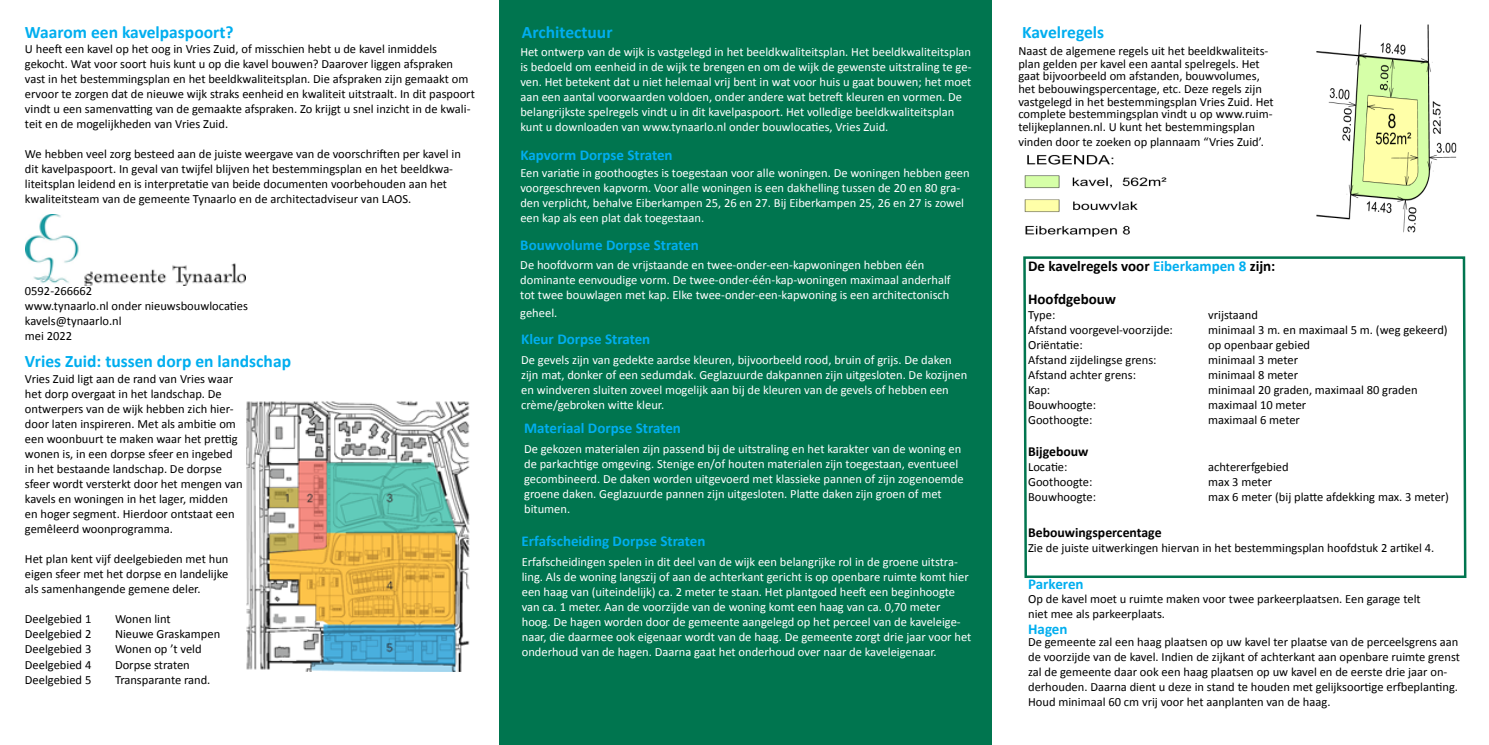
<style>
.page{position:relative;width:1489px;height:745px;background:#fff}
.page>*{position:absolute;margin:0;border:0;box-sizing:border-box;transform-origin:0 0}
.t1{font:700 17.5px "Calibri";color:#00aeef}
.t2{font:700 15px "Calibri";color:#00aeef}
.t3{font:700 15px/33px "Calibri";color:#000}
.t4{font:700 13.75px "Calibri";color:#000}
.t5{font:12.5px/15px "Calibri";color:#000}
.t6{font:12.5px/15px "Calibri";color:#fff}
.s1{color:#00aeef}
</style>
<div class="page">
<div style="left:500px;top:0;width:492px;height:744px;background:#00754f"></div>
<svg style="left:1023px;top:256px;width:444px;height:322px"></svg>
<img style="left:1024px;top:155px;width:143px;height:82px">
<img style="left:1316px;top:25px;width:140px;height:208px">
<img style="left:246px;top:401px;width:224px;height:270px">
<img style="left:26px;top:214px;width:219px;height:71px">
<h1 class="t1" style="left:25px;top:21px;width:210px">Waarom een kavelpaspoort?</h1>
<p class="t5" style="left:25px;top:41px;width:451px">U heeft een kavel op het oog in Vries Zuid, of misschien hebt u de kavel inmiddels gekocht. Wat voor soort huis kunt u op die kavel bouwen? Daarover liggen afspraken vast in het bestemmingsplan en het beeldkwaliteitsplan. Die afspraken zijn gemaakt om ervoor te zorgen dat de nieuwe wijk straks eenheid en kwaliteit uitstraalt. In dit paspoort vindt u een samenvatting van de gemaakte afspraken. Zo krijgt u snel inzicht in de kwali&shy;teit en de mogelijkheden van Vries Zuid.</p>
<p class="t5" style="left:25px;top:146px;width:437px">We hebben veel zorg besteed aan de juiste weergave van de voorschriften per kavel in dit kavelpaspoort. In geval van twijfel blijven het bestemmingsplan en het beeldkwa&shy;liteitsplan leidend en is interpretatie van beide documenten voorbehouden aan het kwaliteitsteam van de gemeente Tynaarlo en de architectadviseur van LAOS.</p>
<p class="t5" style="left:25px;top:283px;width:224px">0592-266662<br>www.tynaarlo.nl onder nieuwsbouwlocaties kavels@tynaarlo.nl<br>mei 2022</p>
<p class="t5" style="left:25px;top:371px;width:219px">Vries Zuid ligt aan de rand van Vries waar het dorp overgaat in het landschap. De ontwerpers van de wijk hebben zich hier&shy;door laten inspireren. Met als ambitie om een woonbuurt te maken waar het prettig wonen is, in een dorpse sfeer en ingebed in het bestaande landschap. De dorpse sfeer wordt versterkt door het mengen van kavels en woningen in het lager, midden en hoger segment. Hierdoor ontstaat een gemêleerd woonprogramma.</p>
<p class="t5" style="left:25px;top:551px;width:205px;text-align:justify">Het plan kent vijf deelgebieden met hun eigen sfeer met het dorpse en landelijke als samenhangende gemene deler.</p>
<p class="t5" style="left:25px;top:611px;width:68px">Deelgebied 1</p>
<p class="t5" style="left:115px;top:611px;width:57px">Wonen lint</p>
<p class="t5" style="left:25px;top:626px;width:68px">Deelgebied 2</p>
<p class="t5" style="left:115px;top:626px;width:107px">Nieuwe Graskampen</p>
<p class="t5" style="left:25px;top:641px;width:68px">Deelgebied 3</p>
<p class="t5" style="left:115px;top:641px;width:88px">Wonen op ’t veld</p>
<p class="t5" style="left:25px;top:656px;width:68px">Deelgebied 4</p>
<p class="t5" style="left:115px;top:656px;width:76px">Dorpse straten</p>
<p class="t5" style="left:25px;top:671px;width:68px">Deelgebied 5</p>
<p class="t5" style="left:115px;top:671px;width:97px">Transparante rand.</p>
<h1 class="t1" style="left:25px;top:350px;width:267px">Vries Zuid: tussen dorp en landschap</h1>
<h1 class="t1" style="left:522px;top:21px;width:92px">Architectuur</h1>
<h1 class="t1" style="left:1022px;top:21px;width:83px">Kavelregels</h1>
<p class="t5" style="left:1018px;top:45px;width:257px;line-height:12.5px">Naast de algemene regels uit het beeldkwaliteits&shy;plan gelden per kavel een aantal spelregels. Het gaat bijvoorbeeld om afstanden, bouwvolumes, het bebouwingspercentage, etc. Deze regels zijn vastgelegd in het bestemmingsplan Vries Zuid. Het complete bestemmingsplan vindt u op www.ruim&shy;telijkeplannen.nl. U kunt het bestemmingsplan</p>
<p class="t5" style="left:1018px;top:134px;width:247px">vinden door te zoeken op plannaam “Vries Zuid’.</p>
<p class="t6" style="left:520px;top:44px;width:452px">Het ontwerp van de wijk is vastgelegd in het beeldkwaliteitsplan. Het beeldkwaliteitsplan is bedoeld om eenheid in de wijk te brengen en om de wijk de gewenste uitstraling te ge&shy;ven. Het betekent dat u niet helemaal vrij bent in wat voor huis u gaat bouwen; het moet aan een aantal voorwaarden voldoen, onder andere wat betreft kleuren en vormen. De belangrijkste spelregels vindt u in dit kavelpaspoort. Het volledige beeldkwaliteitsplan kunt u downloaden van www.tynaarlo.nl onder bouwlocaties, Vries Zuid.</p>
<p class="t2" style="left:520px;top:146px;width:154px">Kapvorm Dorpse Straten</p>
<p class="t6" style="left:520px;top:165px;width:451px">Een variatie in goothoogtes is toegestaan voor alle woningen. De woningen hebben geen voorgeschreven kapvorm. Voor alle woningen is een dakhelling tussen de 20 en 80 gra&shy;den verplicht, behalve Eiberkampen 25, 26 en 27. Bij Eiberkampen 25, 26 en 27 is zowel een kap als een plat dak toegestaan.</p>
<p class="t2" style="left:520px;top:235px;width:180px">Bouwvolume Dorpse Straten</p>
<p class="t6" style="left:520px;top:257px;width:432px">De hoofdvorm van de vrijstaande en twee-onder-een-kapwoningen hebben één dominante eenvoudige vorm. De twee-onder-één-kap-woningen maximaal anderhalf tot twee bouwlagen met kap. Elke twee-onder-een-kapwoning is een architectonisch</p>
<p class="t6" style="left:520px;top:305px;width:39px">geheel.</p>
<p class="t6" style="left:521px;top:352px;width:447px">De gevels zijn van gedekte aardse kleuren, bijvoorbeeld rood, bruin of grijs. De daken zijn mat, donker of een sedumdak. Geglazuurde dakpannen zijn uitgesloten. De kozijnen en windveren sluiten zoveel mogelijk aan bij de kleuren van de gevels of hebben een crème/gebroken witte kleur.</p>
<p class="t3" style="left:1028px;top:249px;width:249px">De kavelregels voor <span class="s1">Eiberkampen 8</span> zijn:<br>Hoofdgebouw</p>
<p class="t5" style="left:1028px;top:307px;width:29px">Type:</p>
<p class="t5" style="left:1208px;top:307px;width:51px">vrijstaand</p>
<p class="t5" style="left:1028px;top:322px;width:146px">Afstand voorgevel-voorzijde:</p>
<p class="t5" style="left:1208px;top:322px;width:241px">minimaal 3 m. en maximaal 5 m. (weg gekeerd)</p>
<p class="t5" style="left:1028px;top:337px;width:56px">Oriëntatie:</p>
<p class="t5" style="left:1208px;top:337px;width:103px">op openbaar gebied</p>
<p class="t5" style="left:1028px;top:352px;width:130px">Afstand zijdelingse grens:</p>
<p class="t5" style="left:1208px;top:352px;width:91px">minimaal 3 meter</p>
<p class="t5" style="left:1028px;top:367px;width:109px">Afstand achter grens:</p>
<p class="t5" style="left:1208px;top:367px;width:91px">minimaal 8 meter</p>
<p class="t5" style="left:1028px;top:382px;width:24px">Kap:</p>
<p class="t5" style="left:1208px;top:382px;width:211px">minimaal 20 graden, maximaal 80 graden</p>
<p class="t5" style="left:1028px;top:397px;width:69px">Bouwhoogte:</p>
<p class="t5" style="left:1208px;top:397px;width:100px">maximaal 10 meter</p>
<p class="t5" style="left:1028px;top:412px;width:66px">Goothoogte:</p>
<p class="t5" style="left:1208px;top:412px;width:93px">maximaal 6 meter</p>
<p class="t4" style="left:1028px;top:442px;width:62px">Bijgebouw</p>
<p class="t5" style="left:1028px;top:459px;width:41px">Locatie:</p>
<p class="t5" style="left:1208px;top:459px;width:82px">achtererfgebied</p>
<p class="t5" style="left:1028px;top:474px;width:66px">Goothoogte:</p>
<p class="t5" style="left:1208px;top:474px;width:66px">max 3 meter</p>
<p class="t5" style="left:1028px;top:489px;width:69px">Bouwhoogte:</p>
<p class="t5" style="left:1208px;top:489px;width:242px">max 6 meter (bij platte afdekking max. 3 meter)</p>
<p class="t4" style="left:1028px;top:523px;width:135px">Bebouwingspercentage</p>
<p class="t5" style="left:1028px;top:540px;width:407px">Zie de juiste uitwerkingen hiervan in het bestemmingsplan hoofdstuk 2 artikel 4.</p>
<p class="t2" style="left:1028px;top:574px;width:57px">Parkeren</p>
<p class="t5" style="left:1028px;top:591px;width:394px">Op de kavel moet u ruimte maken voor twee parkeerplaatsen. Een garage telt niet mee als parkeerplaats.</p>
<p class="t5" style="left:1028px;top:633px;width:433px">De gemeente zal een haag plaatsen op uw kavel ter plaatse van de perceelsgrens aan de voorzijde van de kavel. Indien de zijkant of achterkant aan openbare ruimte grenst zal de gemeente daar ook een haag plaatsen op uw kavel en de eerste drie jaar on&shy;derhouden. Daarna dient u deze in stand te houden met gelijksoortige erfbeplanting.<br>Houd minimaal 60 cm vrij voor het aanplanten van de haag.</p>
<p class="t2" style="left:521px;top:329px;width:131px">Kleur Dorpse Straten</p>
<p class="t2" style="left:524px;top:418px;width:158px">Materiaal Dorpse Straten</p>
<p class="t6" style="left:524px;top:441px;width:441px">De gekozen materialen zijn passend bij de uitstraling en het karakter van de woning en de parkachtige omgeving. Stenige en/of houten materialen zijn toegestaan, eventueel gecombineerd. De daken worden uitgevoerd met klassieke pannen of zijn zogenoemde groene daken. Geglazuurde pannen zijn uitgesloten. Platte daken zijn groen of met bitumen.</p>
<p class="t2" style="left:521px;top:531px;width:185px">Erfafscheiding Dorpse Straten</p>
<p class="t6" style="left:521px;top:554px;width:451px">Erfafscheidingen spelen in dit deel van de wijk een belangrijke rol in de groene uitstra&shy;ling. Als de woning langszij of aan de achterkant gericht is op openbare ruimte komt hier een haag van (uiteindelijk) ca. 2 meter te staan. Het plantgoed heeft een beginhoogte van ca. 1 meter. Aan de voorzijde van de woning komt een haag van ca. 0,70 meter hoog. De hagen worden door de gemeente aangelegd op het perceel van de kaveleige&shy;naar, die daarmee ook eigenaar wordt van de haag. De gemeente zorgt drie jaar voor het onderhoud van de hagen. Daarna gaat het onderhoud over naar de kaveleigenaar.</p>
<p class="t2" style="left:1028px;top:619px;width:41px">Hagen</p>
</div>
